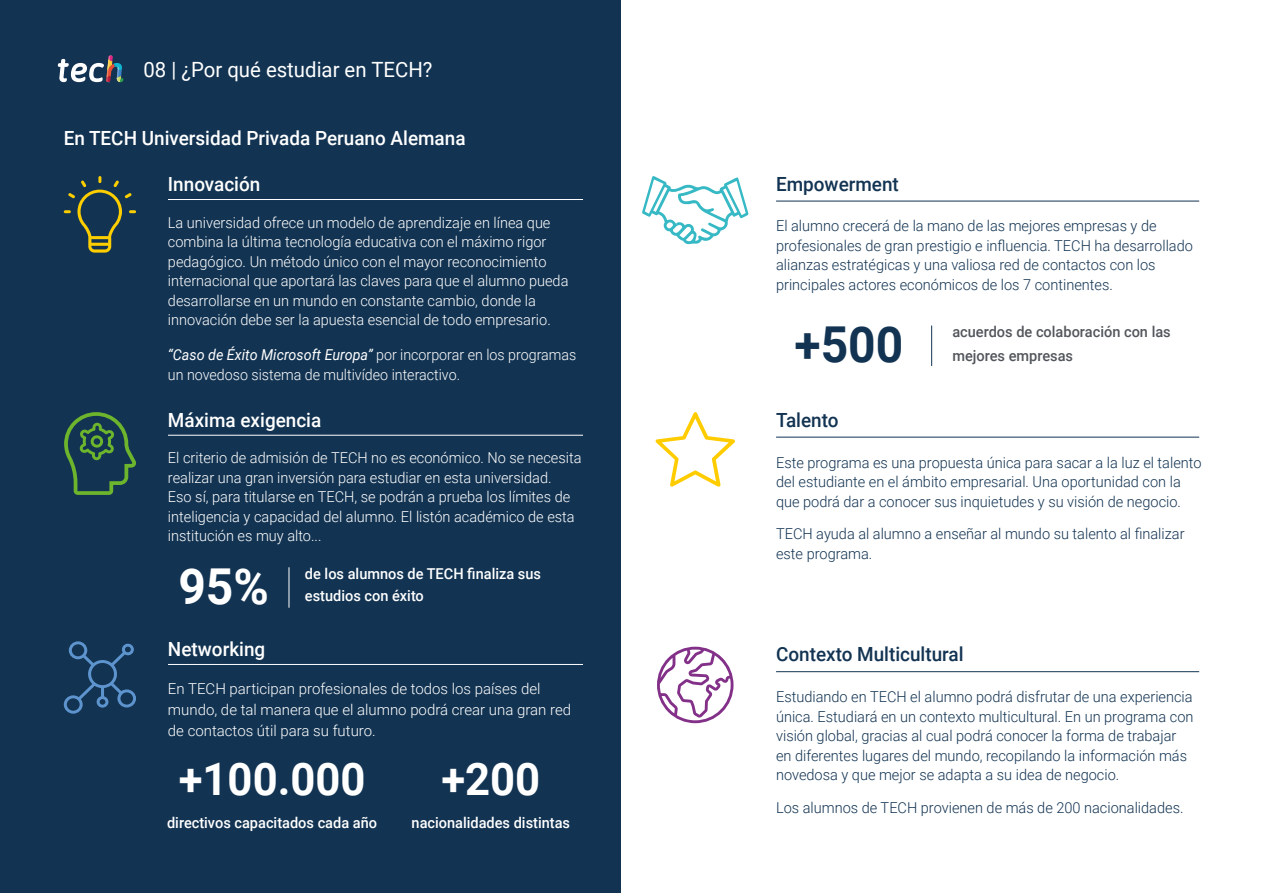
<style>
.page{position:relative;width:1263px;height:893px;background:#fff}
.page>*{position:absolute;margin:0;border:0;box-sizing:border-box;transform-origin:0 0}
.t1{font:700 49.5px "Roboto";color:#123352}
.t2{font:700 49.5px "Roboto";color:#fff}
.t3{font:700 45px "Roboto";color:#fff}
.t4{font:21px "Roboto";color:#fff}
.t5{font:500 19.5px "Roboto";color:#fff}
.t6{font:500 19.5px "Roboto";color:#123352}
.t7{font:300 15px/19.5px "Roboto";color:#123352}
.t8{font:300 15px/19.5px "Roboto";color:#fff}
.t9{font:500 15px "Roboto";color:#fff}
.t10{font:300 15px/19.5px "Roboto";color:#fff;scale:.95 1}
.t11{font:500 15px "Roboto";color:#52555b}
.s1{font-weight:400;font-style:italic}
</style>
<div class="page">
<div style="left:0;top:0;width:621px;height:893px;background:#123352"></div>
<hr style="left:1262px;top:344px;width:1px;height:549px;background:#123352">
<hr style="left:776px;top:201px;width:423px;height:1px;background:#123352">
<hr style="left:931px;top:326px;width:1px;height:40px;background:#123352">
<hr style="left:168px;top:664px;width:415px;height:1px;background:#fff">
<hr style="left:168px;top:199px;width:415px;height:1px;background:#fff">
<hr style="left:289px;top:567px;width:1px;height:41px;background:#fff">
<hr style="left:168px;top:435px;width:415px;height:1px;background:#fff">
<svg style="left:64px;top:412px;width:72px;height:83px"></svg>
<hr style="left:776px;top:671px;width:423px;height:1px;background:#123352">
<hr style="left:776px;top:437px;width:423px;height:1px;background:#123352">
<svg style="left:64px;top:176px;width:72px;height:77px"></svg>
<svg style="left:64px;top:641px;width:72px;height:73px"></svg>
<svg style="left:642px;top:176px;width:107px;height:68px"></svg>
<svg style="left:657px;top:647px;width:76px;height:76px"></svg>
<svg style="left:655px;top:412px;width:80px;height:75px"></svg>
<svg style="left:58px;top:55px;width:65px;height:28px"></svg>
<h3 class="t4" style="left:144px;top:55px;width:290px">08 | ¿Por qué estudiar en TECH?</h3>
<h3 class="t5" style="left:64px;top:125px;width:403px">En TECH Universidad Privada Peruano Alemana</h3>
<h3 class="t5" style="left:168px;top:170px;width:94px">Innovación</h3>
<p class="t8" style="left:168px;top:212px;width:402px">La universidad ofrece un modelo de aprendizaje en línea que combina la última tecnología educativa con el máximo rigor pedagógico. Un método único con el mayor reconocimiento internacional que aportará las claves para que el alumno pueda desarrollarse en un mundo en constante cambio, donde la innovación debe ser la apuesta esencial de todo empresario.</p>
<p class="t10" style="left:168px;top:344px;width:431px"><span class="s1">“Caso de Éxito Microsoft Europa”</span> por incorporar en los programas un novedoso sistema de multivídeo interactivo.</p>
<h3 class="t5" style="left:168px;top:406px;width:155px">Máxima exigencia</h3>
<p class="t8" style="left:168px;top:448px;width:415px">El criterio de admisión de TECH no es económico. No se necesita realizar una gran inversión para estudiar en esta universidad.<br>Eso sí, para titularse en TECH, se podrán a prueba los límites de inteligencia y capacidad del alumno. El listón académico de esta institución es muy alto...</p>
<h1 class="t2" style="left:178px;top:552px;width:92px">95%</h1>
<p class="t9" style="left:305px;top:563px;width:238px">de los alumnos de TECH finaliza sus</p>
<p class="t9" style="left:305px;top:585px;width:120px">estudios con éxito</p>
<h3 class="t5" style="left:168px;top:635px;width:99px">Networking</h3>
<p class="t8" style="left:168px;top:678px;width:405px;line-height:21px">En TECH participan profesionales de todos los países del mundo, de tal manera que el alumno podrá crear una gran red de contactos útil para su futuro.</p>
<h2 class="t3" style="left:179px;top:748px;width:188px">+100.000</h2>
<p class="t9" style="left:167px;top:812px;width:211px">directivos capacitados cada año</p>
<h2 class="t3" style="left:441px;top:748px;width:100px">+200</h2>
<p class="t9" style="left:412px;top:812px;width:160px">nacionalidades distintas</p>
<h3 class="t6" style="left:776px;top:170px;width:124px">Empowerment</h3>
<p class="t7" style="left:776px;top:216px;width:418px">El alumno crecerá de la mano de las mejores empresas y de profesionales de gran prestigio e influencia. TECH ha desarrollado alianzas estratégicas y una valiosa red de contactos con los principales actores económicos de los 7 continentes.</p>
<p class="t11" style="left:952px;top:321px;width:220px">acuerdos de colaboración con las</p>
<h1 class="t1" style="left:794px;top:309px;width:110px">+500</h1>
<p class="t11" style="left:952px;top:345px;width:122px">mejores empresas</p>
<h3 class="t6" style="left:776px;top:406px;width:64px">Talento</h3>
<p class="t7" style="left:776px;top:452px;width:427px">Este programa es una propuesta única para sacar a la luz el talento del estudiante en el ámbito empresarial. Una oportunidad con la que podrá dar a conocer sus inquietudes y su visión de negocio.</p>
<p class="t7" style="left:776px;top:523px;width:410px">TECH ayuda al alumno a enseñar al mundo su talento al finalizar este programa.</p>
<h3 class="t6" style="left:776px;top:641px;width:189px">Contexto Multicultural</h3>
<p class="t7" style="left:776px;top:686px;width:419px">Estudiando en TECH el alumno podrá disfrutar de una experiencia única. Estudiará en un contexto multicultural. En un programa con visión global, gracias al cual podrá conocer la forma de trabajar en diferentes lugares del mundo, recopilando la información más novedosa y que mejor se adapta a su idea de negocio.</p>
<p class="t7" style="left:776px;top:797px;width:409px">Los alumnos de TECH provienen de más de 200 nacionalidades.</p>
</div>
